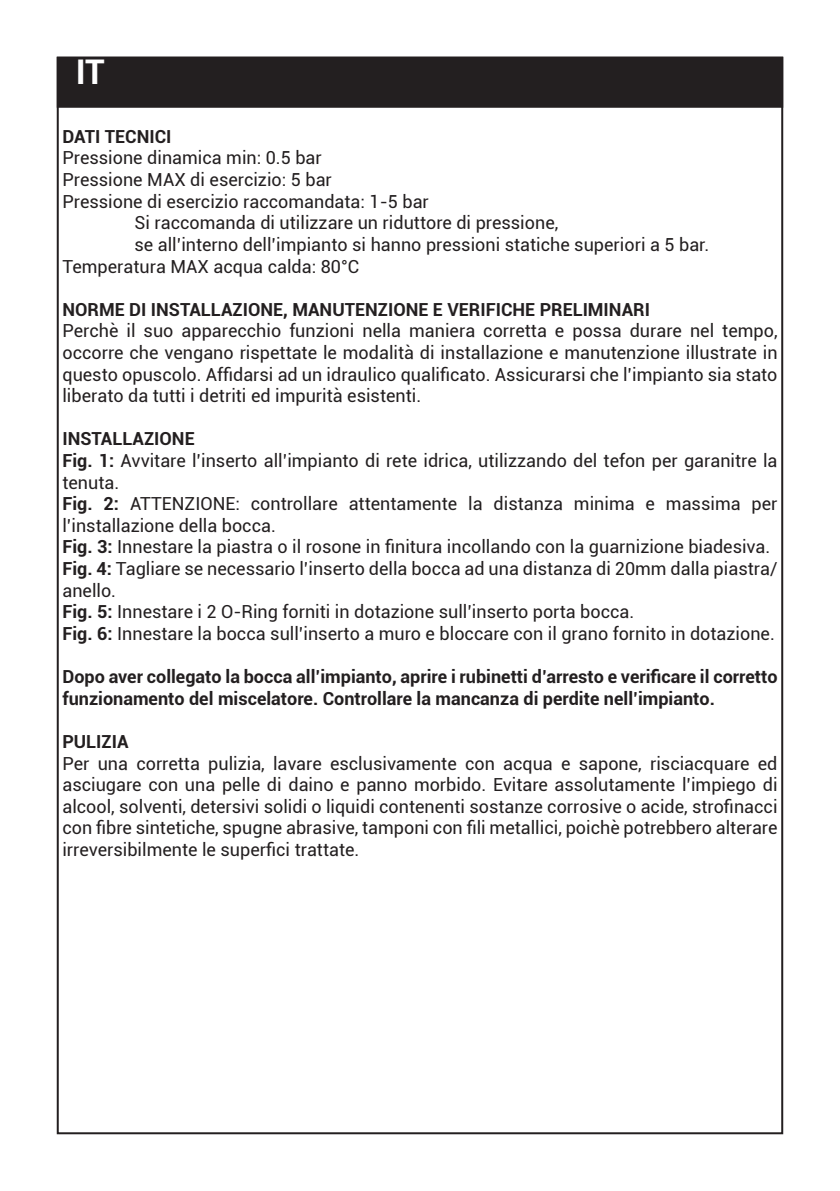
<style>
.page{position:relative;width:840px;height:1191px;background:#fff}
.page>*{position:absolute;margin:0;border:0;box-sizing:border-box;transform-origin:0 0}
.t1{font:700 34px "Roboto";color:#fff}
.t2{font:18px/21.6px "Roboto";color:#231f20}
.t3{font:700 18px/21.6px "Roboto";color:#231f20}
.s1{font-weight:700}
</style>
<div class="page">
<div style="left:58px;top:58px;width:723px;height:49px;background:#231f20"></div>
<div style="left:57px;top:57px;width:725px;height:51px;border:2px solid #231f20"></div>
<p class="t1" style="left:76px;top:48px;width:31px">IT</p>
<p class="t3" style="left:62px;top:125px;width:110px">DATI TECNICI</p>
<p class="t2" style="left:62px;top:147px;width:261px">Pressione dinamica min: 0.5 bar</p>
<p class="t2" style="left:62px;top:168px;width:271px">Pressione MAX di esercizio: 5 bar</p>
<p class="t2" style="left:62px;top:190px;width:368px">Pressione di esercizio raccomandata: 1-5 bar</p>
<p class="t2" style="left:134px;top:211px;width:425px">Si raccomanda di utilizzare un riduttore di pressione,</p>
<p class="t2" style="left:134px;top:233px;width:576px">se all’interno dell’impianto si hanno pressioni statiche superiori a 5 bar.</p>
<p class="t2" style="left:62px;top:255px;width:298px">Temperatura MAX acqua calda: 80°C</p>
<p class="t3" style="left:62px;top:298px;width:588px">NORME DI INSTALLAZIONE, MANUTENZIONE E VERIFICHE PRELIMINARI</p>
<p class="t2" style="left:62px;top:319px;width:716px;text-align:justify">Perchè il suo apparecchio funzioni nella maniera corretta e possa durare nel tempo, occorre che vengano rispettate le modalità di installazione e manutenzione illustrate in questo opuscolo. Affidarsi ad un idraulico qualificato. Assicurarsi che l’impianto sia stato liberato da tutti i detriti ed impurità esistenti.</p>
<p class="t3" style="left:62px;top:427px;width:134px">INSTALLAZIONE</p>
<p class="t2" style="left:62px;top:449px;width:716px"><span class="s1">Fig. 1:</span> Avvitare l’inserto all’impianto di rete idrica, utilizzando del tefon per garanitre la tenuta.</p>
<p class="t2" style="left:62px;top:492px;width:716px"><span class="s1">Fig. 2:</span> ATTENZIONE: controllare attentamente la distanza minima e massima per l’installazione della bocca.</p>
<p class="t2" style="left:62px;top:535px;width:709px"><span class="s1">Fig. 3:</span> Innestare la piastra o il rosone in finitura incollando con la guarnizione biadesiva.</p>
<p class="t2" style="left:62px;top:557px;width:716px"><span class="s1">Fig. 4:</span> Tagliare se necessario l’inserto della bocca ad una distanza di 20mm dalla piastra/ anello.</p>
<p class="t2" style="left:62px;top:600px;width:573px"><span class="s1">Fig. 5:</span> Innestare i 2 O-Ring forniti in dotazione sull’inserto porta bocca.</p>
<p class="t2" style="left:62px;top:622px;width:713px"><span class="s1">Fig. 6:</span> Innestare la bocca sull’inserto a muro e bloccare con il grano fornito in dotazione.</p>
<p class="t3" style="left:62px;top:665px;width:716px">Dopo aver collegato la bocca all’impianto, aprire i rubinetti d’arresto e verificare il corretto funzionamento del miscelatore. Controllare la mancanza di perdite nell’impianto.</p>
<p class="t3" style="left:62px;top:730px;width:68px">PULIZIA</p>
<p class="t2" style="left:62px;top:751px;width:716px;text-align:justify">Per una corretta pulizia, lavare esclusivamente con acqua e sapone, risciacquare ed asciugare con una pelle di daino e panno morbido. Evitare assolutamente l’impiego di alcool, solventi, detersivi solidi o liquidi contenenti sostanze corrosive o acide, strofinacci con fibre sintetiche, spugne abrasive, tamponi con fili metallici, poichè potrebbero alterare irreversibilmente le superfici trattate.</p>
</div>
